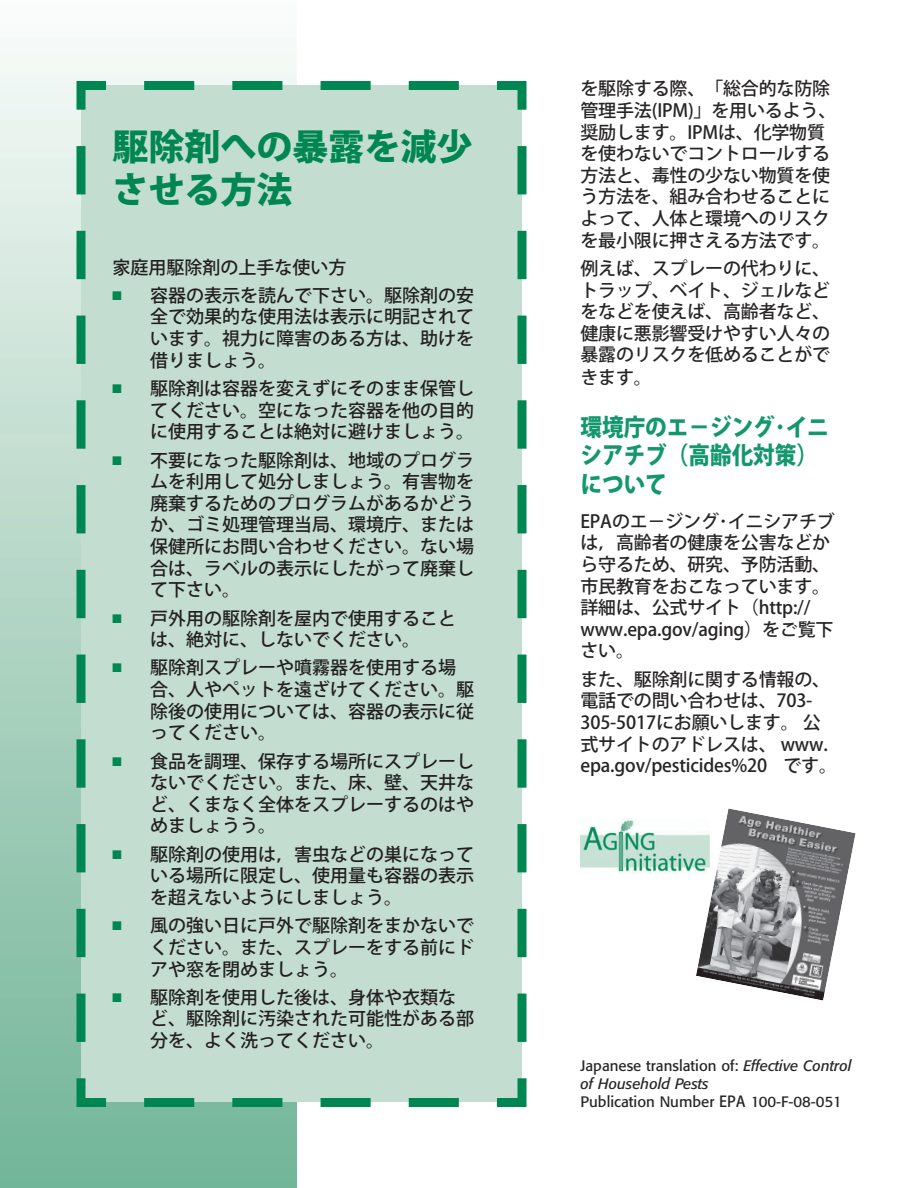
<style>
.page{position:relative;width:918px;height:1188px;background:#fff}
.page>*{position:absolute;margin:0;border:0;box-sizing:border-box;transform-origin:0 0}
.t1{font:800 36px/43.2px "Koz Go Std";color:#008751}
.t2{font:800 24px/28.8px "Koz Go Std";color:#13976c;scale:.9 1}
.t3{font:500 18px/21.6px "Koz Go Std";color:#231f20;text-align:justify}
.t4{font:500 18px/21.6px "Koz Go Std";letter-spacing:-.01em;color:#282526}
.t5{font:15px/18px "Formata";color:#282526}
.t6{font:12px "Monotype Sorts";color:#008751}
.s1{font-style:italic}
.s2{font-family:"Koz Go Std";font-weight:500}
</style>
<div class="page">
<div style="left:0;top:0;width:297px;height:1188px;background:linear-gradient(to bottom,#f8faf8,#71b497)"></div>
<div style="left:72px;top:76px;width:455px;height:1036px;background:#c3ded0"></div>
<img style="left:580px;top:819px;width:116px;height:54px">
<img style="left:696px;top:808px;width:160px;height:193px">
<h1 class="t1" style="left:112px;top:127px;width:361px">駆除剤への暴露を減少させる方法</h1>
<p class="t3" style="left:112px;top:257px;width:235px">家庭用駆除剤の上手な使い方</p>
<p class="t6" style="left:112px;top:290px;width:11px">N</p>
<p class="t3" style="left:150px;top:285px;width:326px">容器の表示を読んで下さい。駆除剤の安全で効果的な使用法は表示に明記されています。視力に障害のある方は、助けを借りましょう。</p>
<p class="t6" style="left:112px;top:383px;width:11px">N</p>
<p class="t3" style="left:150px;top:379px;width:326px">駆除剤は容器を変えずにそのまま保管してください。空になった容器を他の目的に使用することは絶対に避けましょう。</p>
<p class="t6" style="left:112px;top:455px;width:11px">N</p>
<p class="t3" style="left:150px;top:450px;width:326px">不要になった駆除剤は、地域のプログラムを利用して処分しましょう。有害物を廃棄するためのプログラムがあるかどうか、ゴミ処理管理当局、環境庁、または保健所にお問い合わせください。ない場合は、ラベルの表示にしたがって廃棄して下さい。</p>
<p class="t6" style="left:112px;top:613px;width:11px">N</p>
<p class="t3" style="left:150px;top:608px;width:308px">戸外用の駆除剤を屋内で使用することは、絶対に、しないでください。</p>
<p class="t6" style="left:112px;top:663px;width:11px">N</p>
<p class="t3" style="left:150px;top:658px;width:325px;text-align:left">駆除剤スプレーや噴霧器を使用する場合、人やペットを遠ざけてください。駆除後の使用については、容器の表示に従ってください。</p>
<p class="t6" style="left:112px;top:756px;width:11px">N</p>
<p class="t3" style="left:150px;top:751px;width:326px">食品を調理、保存する場所にスプレーしないでください。また、床、壁、天井など、くまなく全体をスプレーするのはやめましょうう。</p>
<p class="t6" style="left:112px;top:849px;width:11px">N</p>
<p class="t3" style="left:150px;top:844px;width:326px">駆除剤の使用は，害虫などの巣になっている場所に限定し、使用量も容器の表示を超えないようにしましょう。</p>
<p class="t6" style="left:112px;top:921px;width:11px">N</p>
<p class="t3" style="left:150px;top:916px;width:326px">風の強い日に戸外で駆除剤をまかないでください。また、スプレーをする前にドアや窓を閉めましょう。</p>
<p class="t6" style="left:112px;top:992px;width:11px">N</p>
<p class="t3" style="left:150px;top:987px;width:325px;text-align:left">駆除剤を使用した後は、身体や衣類など、駆除剤に汚染された可能性がある部分を、よく洗ってください。</p>
<p class="t4" style="left:580px;top:79px;width:257px">を駆除する際、「総合的な防除管理手法(IPM)」を用いるよう、奨励します。IPMは、化学物質を使わないでコントロールする方法と、毒性の少ない物質を使う方法を、組み合わせることによって、人体と環境へのリスクを最小限に押さえる方法です。</p>
<p class="t4" style="left:580px;top:258px;width:251px;text-align:justify">例えば、スプレーの代わりに、トラップ、ベイト、ジェルなどをなどを使えば、高齢者など、健康に悪影響受けやすい人々の暴露のリスクを低めることができます。</p>
<h2 class="t2" style="left:580px;top:414px;width:277px">環境庁のエ− ジング･イニシアチブ（高齢化対策）について</h2>
<p class="t4" style="left:580px;top:511px;width:256px">EPAのエ−ジング･イニシアチブは，高齢者の健康を公害などから守るため、研究、予防活動、市民教育をおこなっています。詳細は、公式サイト（http:// www.epa.gov/aging）をご覧下さい。</p>
<p class="t4" style="left:580px;top:669px;width:258px">また、駆除剤に関する情報の、電話での問い合わせは、703-<br>305-5017にお願いします。 公式サイトのアドレスは、 www. epa.gov/pesticides%20　です。</p>
<p class="t5" style="left:580px;top:1057px;width:273px">Japanese translation of: <span class="s1">Effective Control of Household Pests<br></span>Publication Number <span class="s2">EPA</span> 100-F-08-051</p>
</div>
